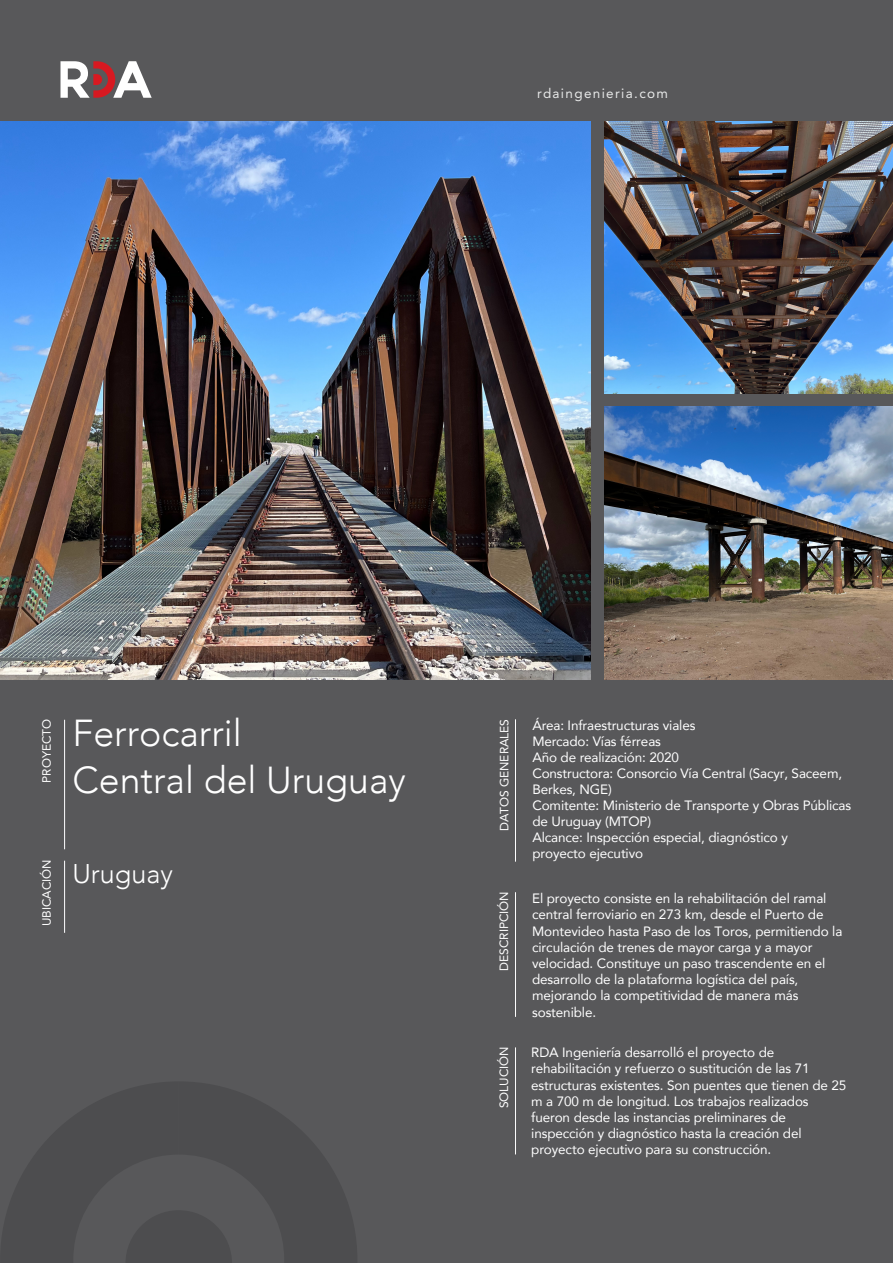
<style>
.page{position:relative;width:893px;height:1263px;background:#58585a}
.page>*{position:absolute;margin:0;border:0;box-sizing:border-box;transform-origin:0 0}
.t1{font:300 37.5px/46.5px "Avenir";color:#fff}
.t2{font:300 27px "Avenir";color:#fff}
.t3{font:13.5px/16.2px "Avenir";letter-spacing:-.01em;color:#fff}
.t4{font:13.5px "Avenir LT Std";letter-spacing:.1em;color:#e7e8e8}
.t5{font:12px "Avenir";color:#fff}
</style>
<div class="page">
<svg style="left:60px;top:61px;width:92px;height:37px"></svg>
<svg style="left:1px;top:1082px;width:356px;height:181px"></svg>
<hr style="left:64px;top:720px;width:1px;height:129px;background:#fff">
<hr style="left:64px;top:861px;width:1px;height:72px;background:#fff">
<hr style="left:515px;top:892px;width:1px;height:125px;background:#fff">
<hr style="left:515px;top:1047px;width:1px;height:107px;background:#fff">
<hr style="left:515px;top:719px;width:1px;height:143px;background:#fff">
<img style="left:0;top:122px;width:591px;height:557px">
<img style="left:605px;top:122px;width:288px;height:272px">
<img style="left:605px;top:407px;width:288px;height:272px">
<p class="t4" style="left:537px;top:85px;width:132px">rdaingenieria.com</p>
<p class="t5" style="left:37px;top:783px;width:66px;rotate:-90deg">PROYECTO</p>
<h1 class="t1" style="left:72px;top:710px;width:335px">Ferrocarril<br>Central del Uruguay</h1>
<p class="t5" style="left:37px;top:926px;width:68px;rotate:-90deg">UBICACIÓN</p>
<h2 class="t2" style="left:72px;top:858px;width:102px">Uruguay</h2>
<p class="t5" style="left:495px;top:830px;width:113px;rotate:-90deg">DATOS GENERALES</p>
<p class="t5" style="left:494px;top:971px;width:81px;rotate:-90deg">DESCRIPCIÓN</p>
<p class="t5" style="left:494px;top:1108px;width:64px;rotate:-90deg">SOLUCIÓN</p>
<p class="t3" style="left:532px;top:717px;width:320px">Área: Infraestructuras viales<br>Mercado: Vías férreas<br>Año de realización: 2020<br>Constructora: Consorcio Vía Central (Sacyr, Saceem,<br>Berkes, NGE)<br>Comitente: Ministerio de Transporte y Obras Públicas de Uruguay (MTOP)<br>Alcance: Inspección especial, diagnóstico y<br>proyecto ejecutivo</p>
<p class="t3" style="left:532px;top:890px;width:312px">El proyecto consiste en la rehabilitación del ramal central ferroviario en 273 km, desde el Puerto de Montevideo hasta Paso de los Toros, permitiendo la circulación de trenes de mayor carga y a mayor velocidad. Constituye un paso trascendente en el desarrollo de la plataforma logística del país, mejorando la competitividad de manera más sostenible.</p>
<p class="t3" style="left:531px;top:1044px;width:317px">RDA Ingeniería desarrolló el proyecto de rehabilitación y refuerzo o sustitución de las 71 estructuras existentes. Son puentes que tienen de 25 m a 700 m de longitud. Los trabajos realizados fueron desde las instancias preliminares de inspección y diagnóstico hasta la creación del proyecto ejecutivo para su construcción.</p>
</div>
